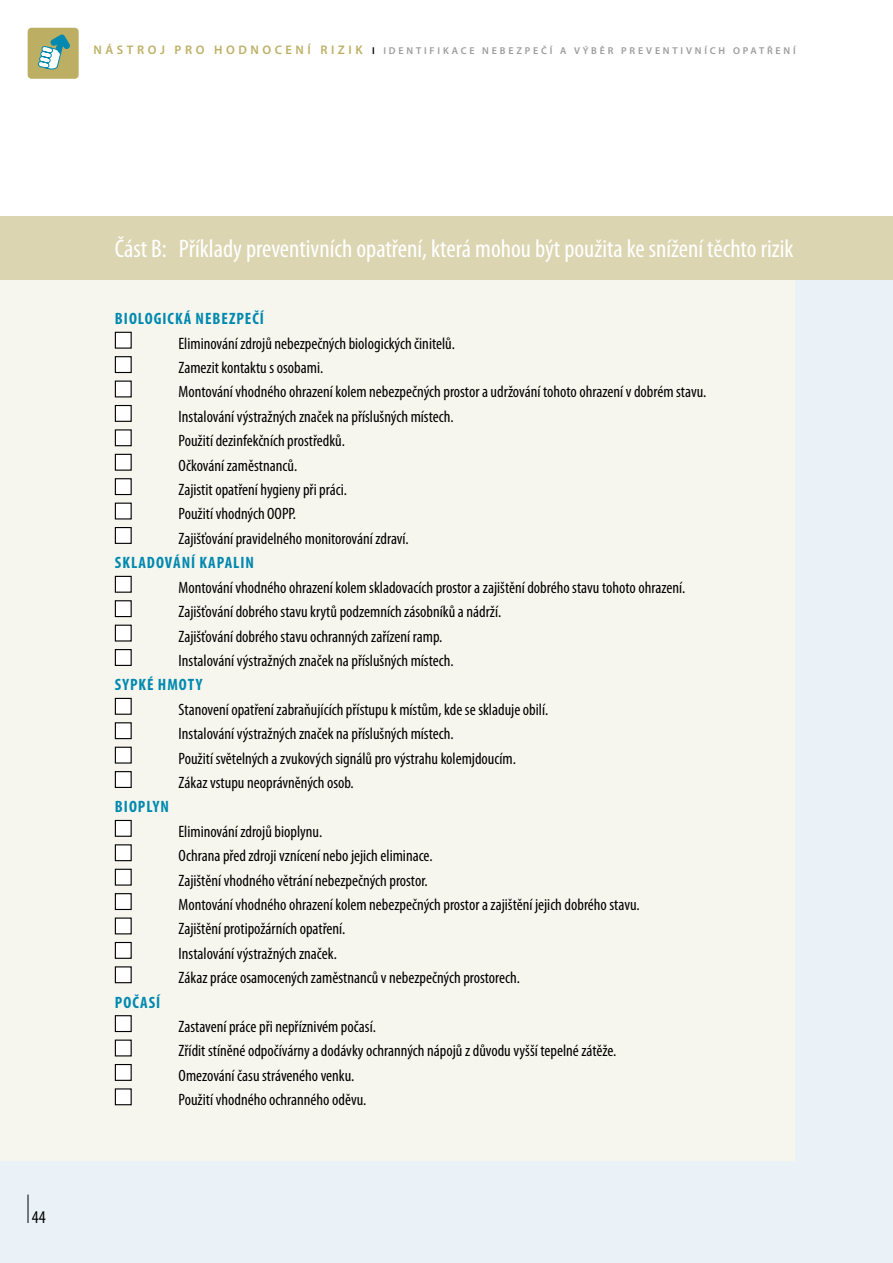
<style>
.page{position:relative;width:893px;height:1263px;background:#fff}
.page>*{position:absolute;margin:0;border:0;box-sizing:border-box;transform-origin:0 0}
.t1{font:condensed 25.5px "Myriad Pro";color:#fff}
.t2{font:condensed 18px "Myriad Pro";color:#000}
.t3{font:condensed 16.5px/24.5px "Myriad Pro";color:#000}
.t4{font:700 condensed 16.5px "Myriad Pro";letter-spacing:.06em;color:#0089b0}
.t5{font:600 9.9px "Myriad Pro";letter-spacing:.285em;color:#9c9c9c}
.s1{font-size:12.45px;color:#bcaf64}
.s2{color:#000}
</style>
<div class="page">
<div style="left:0;top:276px;width:893px;height:987px;background:#ebf2f7"></div>
<div style="left:0;top:272px;width:795px;height:889px;background:#f7f6ee"></div>
<div style="left:0;top:216px;width:893px;height:64px;background:#dcd5b1"></div>
<div style="left:115px;top:332px;width:16px;height:16px;background:#fff"></div>
<div style="left:115px;top:332px;width:17px;height:17px;border:1px solid #000"></div>
<div style="left:115px;top:357px;width:16px;height:15px;background:#fff"></div>
<div style="left:115px;top:356px;width:17px;height:17px;border:1px solid #000"></div>
<div style="left:115px;top:381px;width:16px;height:16px;background:#fff"></div>
<div style="left:115px;top:381px;width:17px;height:16px;border:1px solid #000"></div>
<div style="left:115px;top:405px;width:16px;height:16px;background:#fff"></div>
<div style="left:115px;top:405px;width:17px;height:17px;border:1px solid #000"></div>
<div style="left:115px;top:430px;width:16px;height:16px;background:#fff"></div>
<div style="left:115px;top:429px;width:17px;height:17px;border:1px solid #000"></div>
<div style="left:115px;top:454px;width:16px;height:16px;background:#fff"></div>
<div style="left:115px;top:454px;width:17px;height:17px;border:1px solid #000"></div>
<div style="left:115px;top:479px;width:16px;height:15px;background:#fff"></div>
<div style="left:115px;top:478px;width:17px;height:17px;border:1px solid #000"></div>
<div style="left:115px;top:503px;width:16px;height:16px;background:#fff"></div>
<div style="left:115px;top:503px;width:17px;height:16px;border:1px solid #000"></div>
<div style="left:115px;top:528px;width:16px;height:15px;background:#fff"></div>
<div style="left:115px;top:527px;width:17px;height:17px;border:1px solid #000"></div>
<div style="left:115px;top:576px;width:16px;height:16px;background:#fff"></div>
<div style="left:115px;top:576px;width:17px;height:17px;border:1px solid #000"></div>
<div style="left:115px;top:601px;width:16px;height:15px;background:#fff"></div>
<div style="left:115px;top:600px;width:17px;height:17px;border:1px solid #000"></div>
<div style="left:115px;top:625px;width:16px;height:16px;background:#fff"></div>
<div style="left:115px;top:625px;width:17px;height:16px;border:1px solid #000"></div>
<div style="left:115px;top:650px;width:16px;height:15px;background:#fff"></div>
<div style="left:115px;top:649px;width:17px;height:17px;border:1px solid #000"></div>
<div style="left:115px;top:698px;width:16px;height:16px;background:#fff"></div>
<div style="left:115px;top:698px;width:17px;height:17px;border:1px solid #000"></div>
<div style="left:115px;top:723px;width:16px;height:16px;background:#fff"></div>
<div style="left:115px;top:722px;width:17px;height:17px;border:1px solid #000"></div>
<div style="left:115px;top:747px;width:16px;height:16px;background:#fff"></div>
<div style="left:115px;top:747px;width:17px;height:16px;border:1px solid #000"></div>
<div style="left:115px;top:772px;width:16px;height:15px;background:#fff"></div>
<div style="left:115px;top:771px;width:17px;height:17px;border:1px solid #000"></div>
<div style="left:115px;top:820px;width:16px;height:16px;background:#fff"></div>
<div style="left:115px;top:820px;width:17px;height:17px;border:1px solid #000"></div>
<div style="left:115px;top:845px;width:16px;height:16px;background:#fff"></div>
<div style="left:115px;top:844px;width:17px;height:17px;border:1px solid #000"></div>
<div style="left:115px;top:869px;width:16px;height:16px;background:#fff"></div>
<div style="left:115px;top:869px;width:17px;height:17px;border:1px solid #000"></div>
<div style="left:115px;top:894px;width:16px;height:15px;background:#fff"></div>
<div style="left:115px;top:893px;width:17px;height:17px;border:1px solid #000"></div>
<div style="left:115px;top:918px;width:16px;height:16px;background:#fff"></div>
<div style="left:115px;top:942px;width:16px;height:16px;background:#fff"></div>
<div style="left:115px;top:942px;width:17px;height:17px;border:1px solid #000"></div>
<div style="left:115px;top:967px;width:16px;height:16px;background:#fff"></div>
<div style="left:115px;top:966px;width:17px;height:17px;border:1px solid #000"></div>
<div style="left:115px;top:1016px;width:16px;height:15px;background:#fff"></div>
<div style="left:115px;top:1015px;width:17px;height:17px;border:1px solid #000"></div>
<div style="left:115px;top:1040px;width:16px;height:16px;background:#fff"></div>
<div style="left:115px;top:1064px;width:16px;height:16px;background:#fff"></div>
<div style="left:115px;top:1064px;width:17px;height:17px;border:1px solid #000"></div>
<div style="left:115px;top:1089px;width:16px;height:16px;background:#fff"></div>
<div style="left:115px;top:1088px;width:17px;height:17px;border:1px solid #000"></div>
<svg style="left:28px;top:1194px;width:1px;height:29px"></svg>
<div style="left:28px;top:28px;width:51px;height:51px;background:#bcaf64;border-radius:4px"></div>
<svg style="left:38px;top:34px;width:32px;height:36px"></svg>
<p class="t5" style="left:94px;top:44px;width:704px"><span class="s1">NÁSTROJ PRO HODNOCENÍ RIZIK</span> <span class="s2">I</span> IDENTIFIKACE NEBEZPEČÍ A VÝBĚR PREVENTIVNÍCH OPATŘENÍ</p>
<p class="t2" style="left:32px;top:1206px;width:15px">44</p>
<h1 class="t1" style="left:115px;top:233px;width:680px">Část B: Příklady preventivních opatření, která mohou být použita ke snížení těchto rizik</h1>
<p class="t4" style="left:115px;top:308px;width:151px">BIOLOGICKÁ NEBEZPEČÍ</p>
<p class="t3" style="left:179px;top:331px;width:529px">Eliminování zdrojů nebezpečných biologických činitelů.<br>Zamezit kontaktu s osobami.<br>Montování vhodného ohrazení kolem nebezpečných prostor a udržování tohoto ohrazení v dobrém stavu.<br>Instalování výstražných značek na příslušných místech.<br>Použití dezinfekčních prostředků.<br>Očkování zaměstnanců.<br>Zajistit opatření hygieny při práci.<br>Použití vhodných OOPP.<br>Zajišťování pravidelného monitorování zdraví.</p>
<p class="t4" style="left:115px;top:552px;width:139px">SKLADOVÁNÍ KAPALIN</p>
<p class="t3" style="left:179px;top:575px;width:508px">Montování vhodného ohrazení kolem skladovacích prostor a zajištění dobrého stavu tohoto ohrazení.<br>Zajišťování dobrého stavu krytů podzemních zásobníků a nádrží.<br>Zajišťování dobrého stavu ochranných zařízení ramp.<br>Instalování výstražných značek na příslušných místech.</p>
<p class="t4" style="left:115px;top:674px;width:89px">SYPKÉ HMOTY</p>
<p class="t3" style="left:179px;top:697px;width:371px">Stanovení opatření zabraňujících přístupu k místům, kde se skladuje obilí.<br>Instalování výstražných značek na příslušných místech.<br>Použití světelných a zvukových signálů pro výstrahu kolemjdoucím.<br>Zákaz vstupu neoprávněných osob.</p>
<p class="t4" style="left:115px;top:796px;width:54px">BIOPLYN</p>
<p class="t3" style="left:179px;top:819px;width:463px">Eliminování zdrojů bioplynu.<br>Ochrana před zdroji vznícení nebo jejich eliminace.<br>Zajištění vhodného větrání nebezpečných prostor.<br>Montování vhodného ohrazení kolem nebezpečných prostor a zajištění jejich dobrého stavu.<br>Zajištění protipožárních opatření.<br>Instalování výstražných značek.<br>Zákaz práce osamocených zaměstnanců v nebezpečných prostorech.</p>
<p class="t4" style="left:115px;top:992px;width:47px">POČASÍ</p>
<p class="t3" style="left:179px;top:1014px;width:439px">Zastavení práce při nepříznivém počasí.<br>Zřídit stíněné odpočívárny a dodávky ochranných nápojů z důvodu vyšší tepelné zátěže.<br>Omezování času stráveného venku.<br>Použití vhodného ochranného oděvu.</p>
</div>
